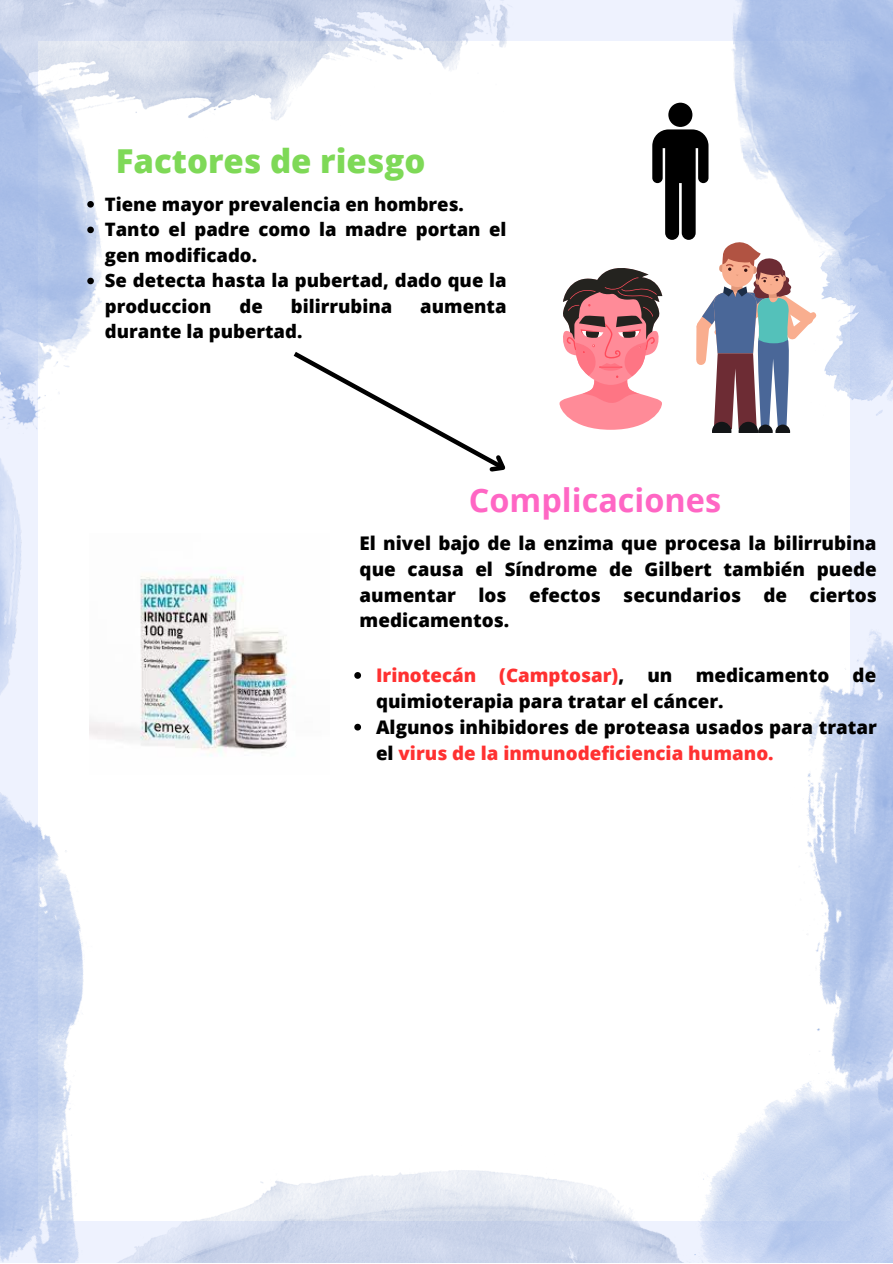
<style>
.page{position:relative;width:893px;height:1264px;background:#fff}
.page>*{position:absolute;margin:0;border:0;box-sizing:border-box;transform-origin:0 0}
.t1{font:800 33px "Open Sans";color:#7ed957}
.t2{font:700 32.4px "Open Sans";color:#ff66c4}
.t3{font:800 18.75px/25.8px "Open Sans";color:#000;text-align:justify}
.t4{font:800 18.45px/25.5px "Open Sans";color:#000}
.s1{color:#ff3131}
</style>
<div class="page">
<img style="left:195px;top:0;width:352px;height:121px">
<img style="left:294px;top:1170px;width:386px;height:92px">
<img style="left:0;top:754px;width:294px;height:508px">
<img style="left:799px;top:588px;width:93px;height:463px">
<img style="left:680px;top:1051px;width:212px;height:211px">
<img style="left:662px;top:0;width:230px;height:129px">
<img style="left:0;top:0;width:195px;height:421px">
<img style="left:794px;top:103px;width:98px;height:365px">
<img style="left:0;top:421px;width:38px;height:333px">
<svg style="left:293px;top:352px;width:213px;height:120px"></svg>
<div style="left:668px;top:103px;width:24px;height:24px;background:#000;border-radius:50%"></div>
<svg style="left:559px;top:129px;width:258px;height:304px"></svg>
<img style="left:89px;top:574px;width:206px;height:201px">
<svg style="left:87px;top:201px;width:7px;height:7px"></svg>
<svg style="left:87px;top:226px;width:7px;height:7px"></svg>
<svg style="left:87px;top:278px;width:7px;height:6px"></svg>
<svg style="left:354px;top:672px;width:7px;height:6px"></svg>
<svg style="left:354px;top:723px;width:7px;height:7px"></svg>
<h1 class="t1" style="left:116px;top:137px;width:311px">Factores de riesgo</h1>
<p class="t4" style="left:105px;top:191px;width:403px">Tiene mayor prevalencia en hombres.<br>Tanto el padre como la madre portan el gen modificado.<br>Se detecta hasta la pubertad, dado que la produccion</p>
<p class="t4" style="left:239px;top:293px;width:25px">de</p>
<p class="t4" style="left:291px;top:293px;width:103px">bilirrubina</p>
<p class="t4" style="left:420px;top:293px;width:88px">aumenta</p>
<p class="t4" style="left:105px;top:318px;width:199px">durante la pubertad.</p>
<h2 class="t2" style="left:469px;top:477px;width:254px">Complicaciones</h2>
<p class="t3" style="left:359px;top:529px;width:519px">El nivel bajo de la enzima que procesa la bilirrubina que causa el Síndrome de Gilbert también puede aumentar los efectos secundarios de ciertos medicamentos.</p>
<p class="t3" style="left:376px;top:662px;width:502px;text-align:left"><span class="s1">Irinotecán (Camptosar)</span>, un medicamento de quimioterapia para tratar el cáncer.<br>Algunos inhibidores de proteasa usados para tratar el <span class="s1">virus de la inmunodeficiencia humano.</span></p>
</div>
